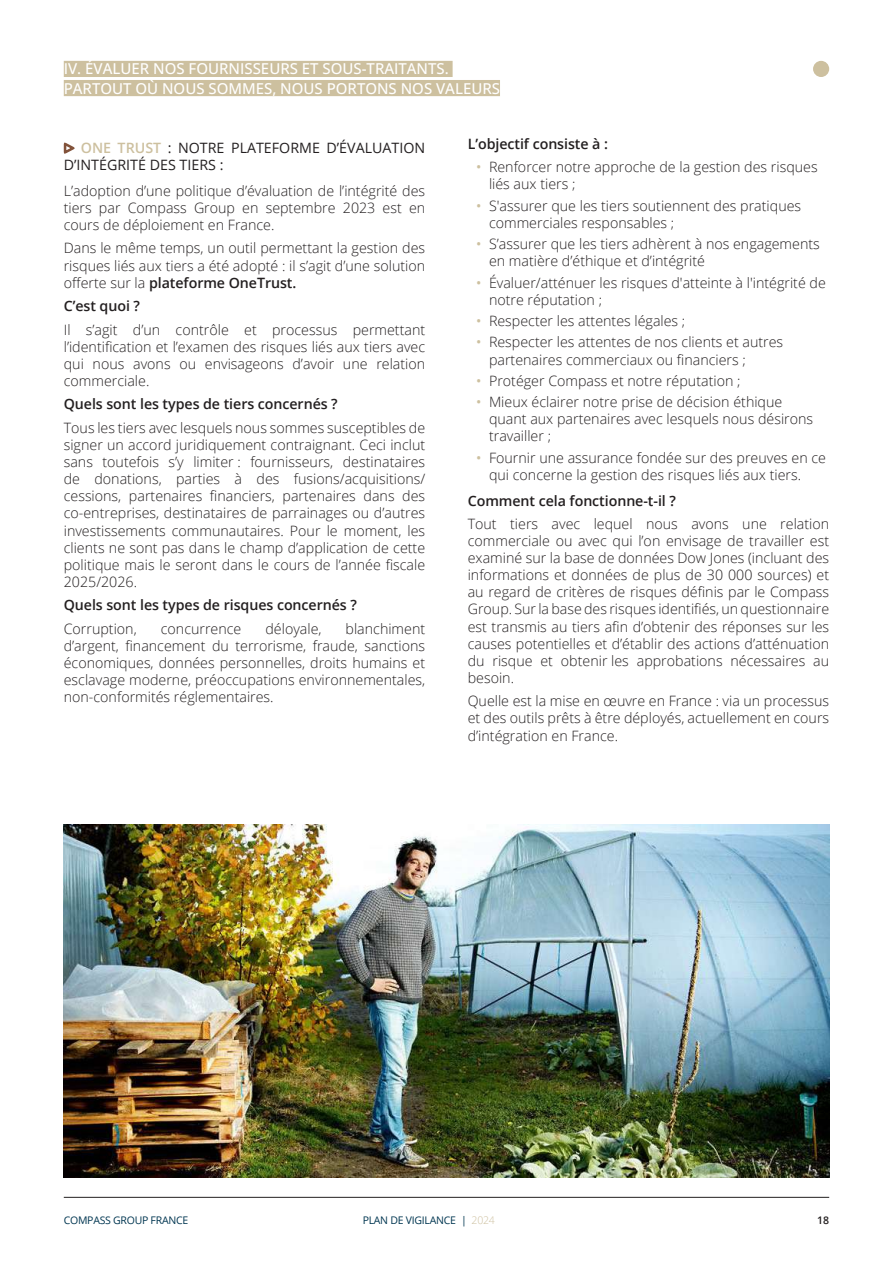
<style>
.page{position:relative;width:893px;height:1263px;background:#fff}
.page>*{position:absolute;margin:0;border:0;box-sizing:border-box;transform-origin:0 0}
.t1{font:500 15px/19.2px "Open Sans";color:#fff}
.t2{font:300 14.25px/17.1px "Open Sans";color:#231f20;text-align:justify}
.t3{font:600 14.25px "Open Sans";letter-spacing:-.005em;color:#231f20}
.t4{font:14.25px/17.1px "Open Sans";color:#231f20}
.t5{font:10.5px "Open Sans";letter-spacing:-.025em;color:#013651}
.t6{font:600 10.5px "Open Sans";color:#231f20}
.s1{font-weight:600;color:#cdc09f}
.s2{font-weight:600}
.s3{font-weight:400;color:#cdc09f}
.s4{font-weight:300;color:#cdc09f}
</style>
<div class="page">
<hr style="left:64px;top:1197px;width:765px;height:1px;background:#231f20">
<svg style="left:63px;top:142px;width:12px;height:12px"></svg>
<div style="left:64px;top:61px;width:389px;height:16px;background:#cdc09f"></div>
<div style="left:64px;top:80px;width:436px;height:16px;background:#cdc09f"></div>
<div style="left:813px;top:61px;width:16px;height:16px;background:#cdc09f;border-radius:50%"></div>
<img style="left:64px;top:825px;width:765px;height:353px">
<p class="t1" style="left:64px;top:59px;width:438px">IV. ÉVALUER NOS FOURNISSEURS ET SOUS-TRAITANTS.<br>PARTOUT OÙ NOUS SOMMES, NOUS PORTONS NOS VALEURS</p>
<p class="t4" style="left:64px;top:139px;width:363px;text-indent:17px"><span class="s1">ONE TRUST</span> : NOTRE PLATEFORME D’ÉVALUATION<br>D’INTÉGRITÉ DES TIERS :</p>
<p class="t2" style="left:64px;top:182px;width:363px">L’adoption d’une politique d’évaluation de l’intégrité des tiers par Compass Group en septembre 2023 est en cours de déploiement en France.</p>
<p class="t2" style="left:64px;top:239px;width:363px">Dans le même temps, un outil permettant la gestion des risques liés aux tiers a été adopté : il s’agit d’une solution offerte sur la <span class="s2">plateforme OneTrust.</span></p>
<p class="t3" style="left:64px;top:296px;width:78px">C’est quoi ?</p>
<p class="t2" style="left:64px;top:321px;width:363px">Il s’agit d’un contrôle et processus permettant l’identification et l’examen des risques liés aux tiers avec qui nous avons ou envisageons d’avoir une relation commerciale.</p>
<p class="t3" style="left:64px;top:394px;width:275px">Quels sont les types de tiers concernés ?</p>
<p class="t2" style="left:64px;top:419px;width:363px">Tous les tiers avec lesquels nous sommes susceptibles de signer un accord juridiquement contraignant. Ceci inclut sans toutefois s’y limiter : fournisseurs, destinataires de donations, parties à des fusions/acquisitions/ cessions, partenaires financiers, partenaires dans des co-entreprises, destinataires de parrainages ou d’autres investissements communautaires. Pour le moment, les clients ne sont pas dans le champ d’application de cette politique mais le seront dans le cours de l’année fiscale 2025/2026.</p>
<p class="t3" style="left:64px;top:595px;width:295px">Quels sont les types de risques concernés ?</p>
<p class="t2" style="left:64px;top:620px;width:74px">Corruption,</p>
<p class="t2" style="left:161px;top:620px;width:82px">concurrence</p>
<p class="t2" style="left:265px;top:620px;width:58px">déloyale,</p>
<p class="t2" style="left:64px;top:620px;width:363px;text-indent:282px">blanchiment d’argent, financement du terrorisme, fraude, sanctions économiques, données personnelles, droits humains et esclavage moderne, préoccupations environnementales, non-conformités réglementaires.</p>
<p class="t3" style="left:468px;top:134px;width:142px">L’objectif consiste à :</p>
<p class="t2" style="left:489px;top:158px;width:330px;text-indent:-13px"><span class="s3">•</span> Renforcer notre approche de la gestion des risques liés aux tiers ;</p>
<p class="t2" style="left:489px;top:197px;width:314px;text-indent:-13px"><span class="s3">•</span> S'assurer que les tiers soutiennent des pratiques commerciales responsables ;</p>
<p class="t2" style="left:489px;top:235px;width:332px;text-indent:-13px"><span class="s3">•</span> S’assurer que les tiers adhèrent à nos engagements en matière d’éthique et d’intégrité</p>
<p class="t2" style="left:489px;top:273px;width:338px;text-indent:-13px"><span class="s3">•</span> Évaluer/atténuer les risques d'atteinte à l'intégrité de notre réputation ;</p>
<p class="t2" style="left:476px;top:312px;width:211px"><span class="s3">•</span> Respecter les attentes légales ;</p>
<p class="t2" style="left:489px;top:333px;width:296px;text-indent:-13px"><span class="s3">•</span> Respecter les attentes de nos clients et autres partenaires commerciaux ou financiers ;</p>
<p class="t2" style="left:476px;top:372px;width:266px"><span class="s3">•</span> Protéger Compass et notre réputation ;</p>
<p class="t2" style="left:489px;top:393px;width:326px;text-align:left;text-indent:-13px"><span class="s3">•</span> Mieux éclairer notre prise de décision éthique quant aux partenaires avec lesquels nous désirons travailler ;</p>
<p class="t2" style="left:489px;top:449px;width:339px;text-indent:-13px"><span class="s3">•</span> Fournir une assurance fondée sur des preuves en ce qui concerne la gestion des risques liés aux tiers.</p>
<p class="t3" style="left:468px;top:490px;width:210px">Comment cela fonctionne-t-il ?</p>
<p class="t2" style="left:468px;top:515px;width:363px">Tout tiers avec lequel nous avons une relation commerciale ou avec qui l’on envisage de travailler est examiné sur la base de données Dow Jones (incluant des informations et données de plus de 30 000 sources) et au regard de critères de risques définis par le Compass Group. Sur la base des risques identifiés, un questionnaire est transmis au tiers afin d’obtenir des réponses sur les causes potentielles et d’établir des actions d’atténuation du risque et obtenir les approbations nécessaires au besoin.</p>
<p class="t2" style="left:468px;top:692px;width:363px">Quelle est la mise en œuvre en France : via un processus et des outils prêts à être déployés, actuellement en cours d’intégration en France.</p>
<p class="t5" style="left:64px;top:1213px;width:126px">COMPASS GROUP FRANCE</p>
<p class="t5" style="left:363px;top:1213px;width:134px">PLAN DE VIGILANCE | <span class="s4">2024</span></p>
<p class="t6" style="left:817px;top:1213px;width:13px">18</p>
</div>
